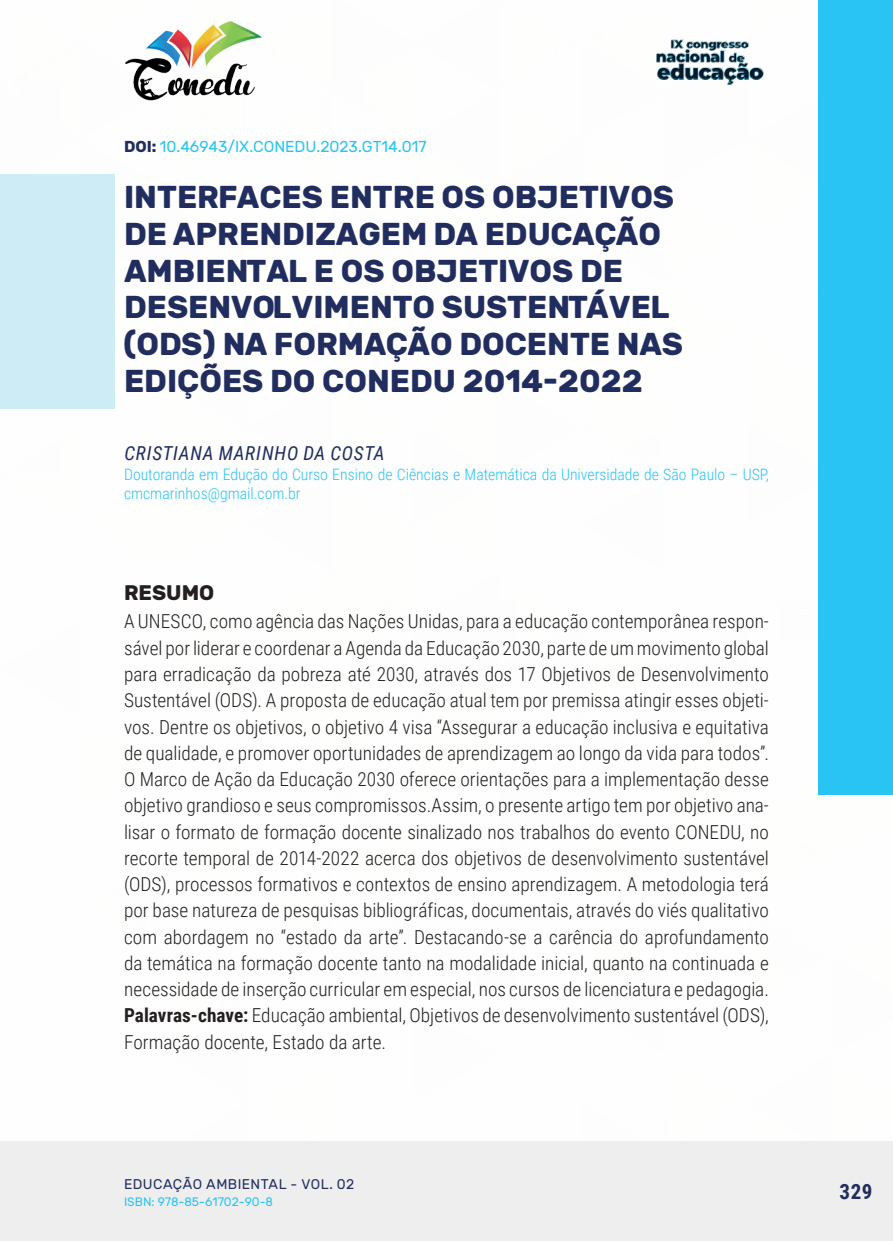
<style>
.page{position:relative;width:893px;height:1241px;background:#fff}
.page>*{position:absolute;margin:0;border:0;box-sizing:border-box;transform-origin:0 0}
._1_TITULO{font:700 31.5px/36.8px "Rubik";color:#202d5e}
._4_RESUMO{font:700 21px "Rubik";color:#231f20}
.t1{font:700 21px "Roboto Condensed";color:#202d5e}
._5_CORPO_RESUMO{font:300 19.25px/26.2px "Roboto Condensed";color:#231f20;text-align:justify}
._6_PALAVRAS-CHAVE{font:300 19.25px/26.2px "Roboto Condensed";color:#231f20}
._2_AUTOR{font:italic 19.25px "Roboto Condensed";letter-spacing:.04em;color:#202d5e}
._3_FORMAÇÃO{font:300 15.75px/19.2px "Roboto Condensed";color:#29c4f3}
._0_DOI{font:15.75px "Rubik";color:#29c4f3}
.t2{font:14px "Rubik";letter-spacing:.035em;color:#202d5e}
.t3{font:12.25px "Rubik";color:#29c4f3}
.s1{font-weight:700;color:#202d5e}
.s2{font-weight:700}
</style>
<div class="page">
<div style="left:0;top:1141px;width:893px;height:99px;background:#eeeeef"></div>
<div style="left:819px;top:0;width:74px;height:794px;background:#29c4f3"></div>
<img style="left:125px;top:20px;width:137px;height:81px">
<img style="left:656px;top:39px;width:108px;height:46px">
<div style="left:0;top:174px;width:114px;height:235px;background:#ceecf5"></div>
<p class="_0_DOI" style="left:124px;top:138px;width:304px"><span class="s1">DOI:</span> 10.46943/IX.CONEDU.2023.GT14.017</p>
<p class="_1_TITULO" style="left:123px;top:180px;width:562px">INTERFACES ENTRE OS OBJETIVOS<br>DE APRENDIZAGEM DA EDUCAÇÃO<br>AMBIENTAL E OS OBJETIVOS DE<br>DESENVOLVIMENTO SUSTENTÁVEL (ODS) NA FORMAÇÃO DOCENTE NAS<br>EDIÇÕES DO CONEDU 2014-2022</p>
<p class="_2_AUTOR" style="left:124px;top:440px;width:262px">CRISTIANA MARINHO DA COSTA</p>
<p class="_3_FORMAÇÃO" style="left:124px;top:463px;width:646px">Doutoranda em Edução do Curso Ensino de Ciências e Matemática da Universidade de São Paulo – USP, cmcmarinhos@gmail.com.br</p>
<p class="_4_RESUMO" style="left:124px;top:580px;width:92px">RESUMO</p>
<p class="_5_CORPO_RESUMO" style="left:124px;top:607px;width:646px">A UNESCO, como agência das Nações Unidas, para a educação contemporânea respon&shy;sável por liderar e coordenar a Agenda da Educação 2030, parte de um movimento global para erradicação da pobreza até 2030, através dos 17 Objetivos de Desenvolvimento Sustentável (ODS). A proposta de educação atual tem por premissa atingir esses objeti&shy;vos. Dentre os objetivos, o objetivo 4 visa “Assegurar a educação inclusiva e equitativa de qualidade, e promover oportunidades de aprendizagem ao longo da vida para todos”.<br>O Marco de Ação da Educação 2030 oferece orientações para a implementação desse objetivo grandioso e seus compromissos.Assim, o presente artigo tem por objetivo ana&shy;lisar o formato de formação docente sinalizado nos trabalhos do evento CONEDU, no recorte temporal de 2014-2022 acerca dos objetivos de desenvolvimento sustentável (ODS), processos formativos e contextos de ensino aprendizagem. A metodologia terá por base natureza de pesquisas bibliográficas, documentais, através do viés qualitativo com abordagem no “estado da arte”. Destacando-se a carência do aprofundamento da temática na formação docente tanto na modalidade inicial, quanto na continuada e necessidade de inserção curricular em especial, nos cursos de licenciatura e pedagogia.</p>
<p class="_6_PALAVRAS-CHAVE" style="left:124px;top:1001px;width:646px"><span class="s2">Palavras-chave:</span> Educação ambiental, Objetivos de desenvolvimento sustentável (ODS),<br>Formação docente, Estado da arte.</p>
<p class="t2" style="left:124px;top:1175px;width:232px">EDUCAÇÃO AMBIENTAL - VOL. 02</p>
<p class="t3" style="left:124px;top:1194px;width:151px">ISBN: 978-85-61702-90-8</p>
<p class="t1" style="left:839px;top:1176px;width:34px">329</p>
</div>
